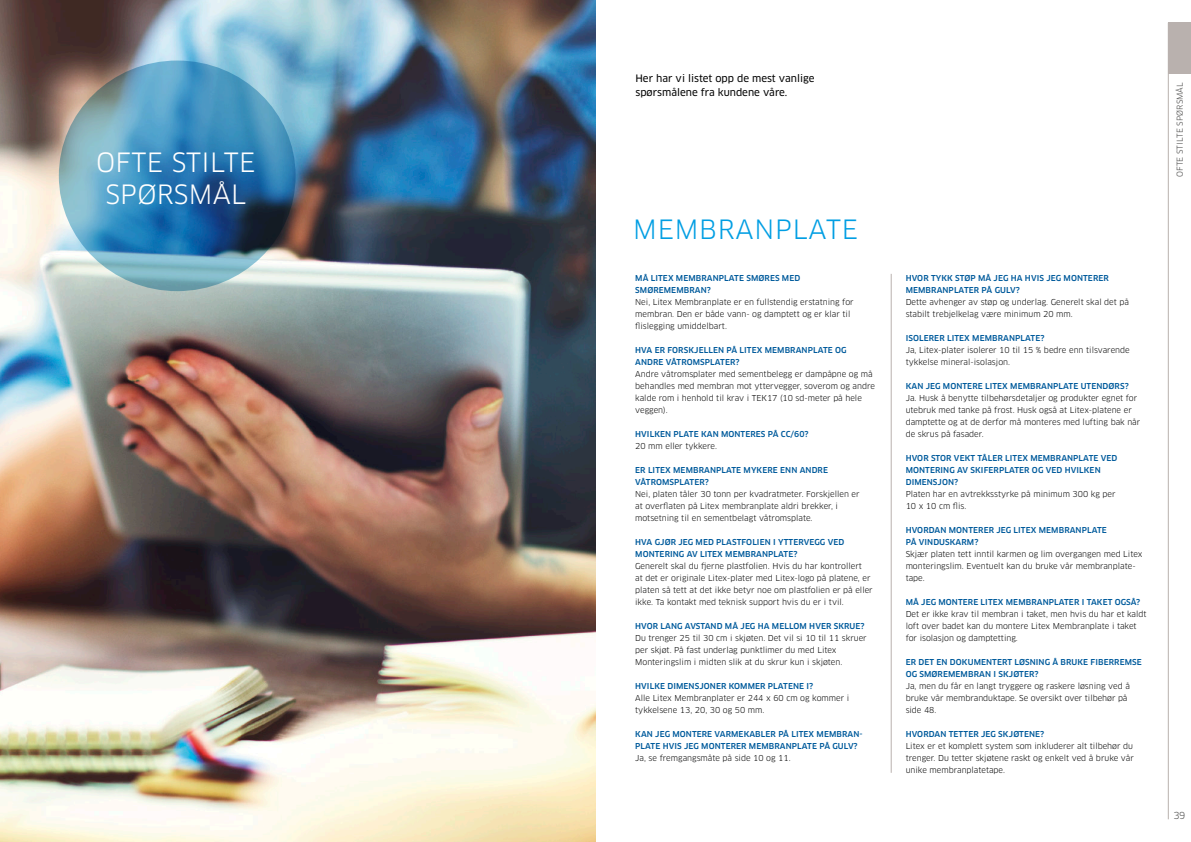
<style>
.page{position:relative;width:1191px;height:842px;background:#fff}
.page>*{position:absolute;margin:0;border:0;box-sizing:border-box;transform-origin:0 0}
.t1{font:26px "Clan OT";letter-spacing:.01em;color:#fff}
.t2{font:26px "Clan OT";letter-spacing:.03em;color:#009ee3}
.t3{font:10px "Clan OT News";color:#000}
.t4{font:9.5px "Clan OT";color:#4a4a49}
.t5{font:8px/12px "Clan OT";color:#000}
.t6{font:500 8px/12px "Clan OT";letter-spacing:.01em;color:#005b9c}
.t7{font:8px "Clan OT";letter-spacing:.01em;color:#4a4a49}
</style>
<div class="page">
<img style="left:0;top:0;width:595px;height:842px">
<hr style="left:1168px;top:23px;width:1px;height:796px;background:#b9b1ae">
<div style="left:1168px;top:23px;width:23px;height:51px;background:#b9b1ae"></div>
<svg style="left:59px;top:61px;width:237px;height:230px;background:#488bb2"></svg>
<hr style="left:891px;top:274px;width:1px;height:499px;background:#b9b1ae">
<p class="t1" style="left:96px;top:147px;width:161px">OFTE STILTE</p>
<p class="t1" style="left:105px;top:179px;width:142px">SPØRSMÅL</p>
<p class="t3" style="left:635px;top:72px;width:181px">Her har vi listet opp de mest vanlige</p>
<p class="t3" style="left:635px;top:86px;width:154px">spørsmålene fra kundene våre.</p>
<p class="t2" style="left:633px;top:214px;width:226px">MEMBRANPLATE</p>
<p class="t6" style="left:635px;top:272px;width:167px">MÅ LITEX MEMBRANPLATE SMØRES MED</p>
<p class="t6" style="left:635px;top:284px;width:77px">SMØREMEMBRAN?</p>
<p class="t5" style="left:635px;top:296px;width:220px">Nei, Litex Membranplate er en fullstendig erstatning for membran. Den er både vann- og damptett og er klar til</p>
<p class="t5" style="left:635px;top:320px;width:93px">flislegging umiddelbart.</p>
<p class="t6" style="left:635px;top:344px;width:213px">HVA ER FORSKJELLEN PÅ LITEX MEMBRANPLATE OG</p>
<p class="t6" style="left:635px;top:356px;width:106px">ANDRE VÅTROMSPLATER?</p>
<p class="t5" style="left:635px;top:368px;width:241px">Andre våtromsplater med sementbelegg er dampåpne og må behandles med membran mot yttervegger, soverom og andre kalde rom i henhold til krav i TEK17 (10 sd-meter på hele veggen).</p>
<p class="t6" style="left:635px;top:428px;width:175px">HVILKEN PLATE KAN MONTERES PÅ CC/60?</p>
<p class="t5" style="left:635px;top:440px;width:83px">20 mm eller tykkere.</p>
<p class="t6" style="left:635px;top:464px;width:194px">ER LITEX MEMBRANPLATE MYKERE ENN ANDRE</p>
<p class="t6" style="left:635px;top:476px;width:75px">VÅTROMSPLATER?</p>
<p class="t5" style="left:635px;top:488px;width:226px">Nei, platen tåler 30 tonn per kvadratmeter. Forskjellen er</p>
<p class="t5" style="left:635px;top:500px;width:204px">at overflaten på Litex membranplate aldri brekker, i</p>
<p class="t5" style="left:635px;top:512px;width:179px">motsetning til en sementbelagt våtromsplate.</p>
<p class="t6" style="left:635px;top:536px;width:211px">HVA GJØR JEG MED PLASTFOLIEN I YTTERVEGG VED</p>
<p class="t6" style="left:635px;top:548px;width:164px">MONTERING AV LITEX MEMBRANPLATE?</p>
<p class="t5" style="left:635px;top:560px;width:239px">Generelt skal du fjerne plastfolien. Hvis du har kontrollert<br>at det er originale Litex-plater med Litex-logo på platene, er platen så tett at det ikke betyr noe om plastfolien er på eller ikke. Ta kontakt med teknisk support hvis du er i tvil.</p>
<p class="t6" style="left:635px;top:620px;width:231px">HVOR LANG AVSTAND MÅ JEG HA MELLOM HVER SKRUE?</p>
<p class="t5" style="left:635px;top:632px;width:233px">Du trenger 25 til 30 cm i skjøten. Det vil si 10 til 11 skruer per skjøt. På fast underlag punktlimer du med Litex</p>
<p class="t5" style="left:635px;top:656px;width:209px">Monteringslim i midten slik at du skrur kun i skjøten.</p>
<p class="t6" style="left:635px;top:680px;width:180px">HVILKE DIMENSJONER KOMMER PLATENE I?</p>
<p class="t5" style="left:635px;top:692px;width:216px">Alle Litex Membranplater er 244 x 60 cm og kommer i</p>
<p class="t5" style="left:635px;top:704px;width:131px">tykkelsene 13, 20, 30 og 50 mm.</p>
<p class="t6" style="left:635px;top:728px;width:229px">KAN JEG MONTERE VARMEKABLER PÅ LITEX MEMBRAN-<br>PLATE HVIS JEG MONTERER MEMBRANPLATE PÅ GULV?</p>
<p class="t5" style="left:635px;top:752px;width:157px">Ja, se fremgangsmåte på side 10 og 11.</p>
<p class="t7" style="left:1175px;top:177px;width:96px;rotate:-90deg">OFTE STILTE SPØRSMÅL</p>
<p class="t6" style="left:905px;top:272px;width:205px">HVOR TYKK STØP MÅ JEG HA HVIS JEG MONTERER</p>
<p class="t6" style="left:905px;top:284px;width:116px">MEMBRANPLATER PÅ GULV?</p>
<p class="t5" style="left:905px;top:296px;width:225px">Dette avhenger av støp og underlag. Generelt skal det på stabilt trebjelkelag være minimum 20 mm.</p>
<p class="t6" style="left:905px;top:332px;width:140px">ISOLERER LITEX MEMBRANPLATE?</p>
<p class="t5" style="left:905px;top:344px;width:226px">Ja, Litex-plater isolerer 10 til 15 % bedre enn tilsvarende tykkelse mineral-isolasjon.</p>
<p class="t6" style="left:905px;top:380px;width:224px">KAN JEG MONTERE LITEX MEMBRANPLATE UTENDØRS?</p>
<p class="t5" style="left:905px;top:392px;width:236px">Ja. Husk å benytte tilbehørsdetaljer og produkter egnet for utebruk med tanke på frost. Husk også at Litex-platene er damptette og at de derfor må monteres med lufting bak når de skrus på fasader.</p>
<p class="t6" style="left:905px;top:452px;width:213px">HVOR STOR VEKT TÅLER LITEX MEMBRANPLATE VED</p>
<p class="t6" style="left:905px;top:464px;width:196px">MONTERING AV SKIFERPLATER OG VED HVILKEN</p>
<p class="t6" style="left:905px;top:476px;width:54px">DIMENSJON?</p>
<p class="t5" style="left:905px;top:488px;width:211px">Platen har en avtrekksstyrke på minimum 300 kg per<br>10 x 10 cm flis.</p>
<p class="t6" style="left:905px;top:524px;width:203px">HVORDAN MONTERER JEG LITEX MEMBRANPLATE</p>
<p class="t6" style="left:905px;top:536px;width:74px">PÅ VINDUSKARM?</p>
<p class="t5" style="left:905px;top:548px;width:238px">Skjær platen tett inntil karmen og lim overgangen med Litex monteringslim. Eventuelt kan du bruke vår membranplate-</p>
<p class="t5" style="left:905px;top:572px;width:20px">tape.</p>
<p class="t6" style="left:905px;top:596px;width:236px">MÅ JEG MONTERE LITEX MEMBRANPLATER I TAKET OGSÅ?</p>
<p class="t5" style="left:905px;top:608px;width:242px">Det er ikke krav til membran i taket, men hvis du har et kaldt loft over badet kan du montere Litex Membranplate i taket for isolasjon og damptetting.</p>
<p class="t6" style="left:905px;top:656px;width:238px">ER DET EN DOKUMENTERT LØSNING Å BRUKE FIBERREMSE<br>OG SMØREMEMBRAN I SKJØTER?</p>
<p class="t5" style="left:905px;top:680px;width:226px">Ja, men du får en langt tryggere og raskere løsning ved å bruke vår membranduktape. Se oversikt over tilbehør på side 48.</p>
<p class="t6" style="left:905px;top:728px;width:140px">HVORDAN TETTER JEG SKJØTENE?</p>
<p class="t5" style="left:905px;top:740px;width:230px;text-align:justify">Litex er et komplett system som inkluderer alt tilbehør du trenger. Du tetter skjøtene raskt og enkelt ved å bruke vår unike membranplatetape.</p>
<p class="t4" style="left:1173px;top:810px;width:14px">39</p>
</div>
